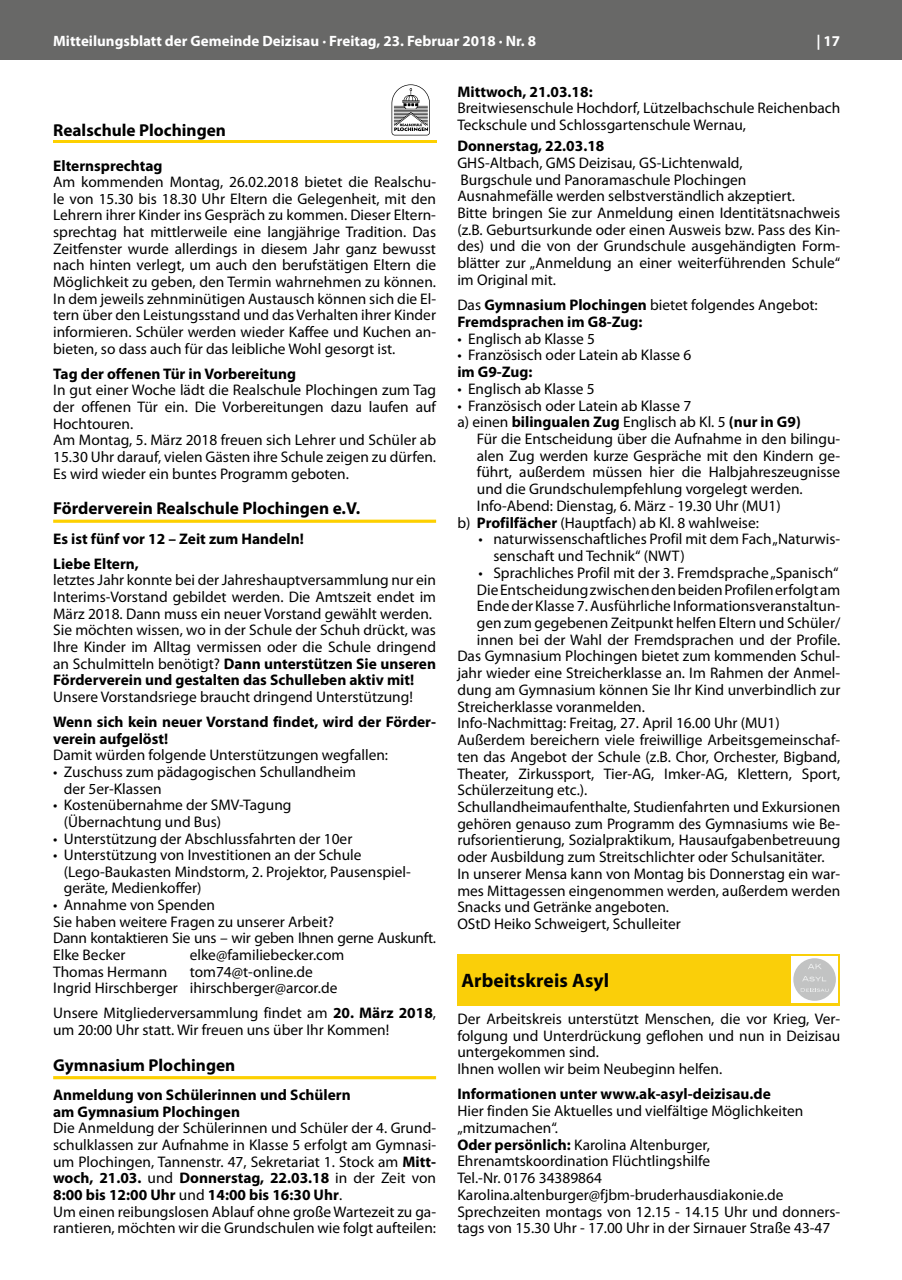
<style>
.page{position:relative;width:902px;height:1280px;background:#fff}
.page>*{position:absolute;margin:0;border:0;box-sizing:border-box;transform-origin:0 0}
.t1{font:700 19.5px "Myriad Pro";letter-spacing:.005em;color:#010101}
.t2{font:700 17.25px "Myriad Pro";color:#000}
.t3{font:15.3px/16.6px "Myriad Pro";color:#000}
.t4{font:700 15.3px/16.6px "Myriad Pro";color:#000}
.t5{font:700 15px "Myriad Pro";color:#fff}
.s1{font-weight:700}
.s2{font-weight:400}
</style>
<div class="page">
<div style="left:0;top:0;width:901px;height:60px;background:#686867"></div>
<hr style="left:53px;top:520px;width:383px;height:3px;background:#fdd000">
<hr style="left:53px;top:1076px;width:383px;height:3px;background:#fdd000">
<svg style="left:391px;top:84px;width:39px;height:51px"></svg>
<hr style="left:53px;top:141px;width:383px;height:2px;background:#fdd000">
<div style="left:457px;top:954px;width:383px;height:51px;background:#facf09"></div>
<div style="left:791px;top:956px;width:46px;height:47px;background:#fff"></div>
<div style="left:793px;top:958px;width:42px;height:43px;background:#c2c3c3;border-radius:50%"></div>
<svg style="left:808px;top:964px;width:13px;height:5px"></svg>
<svg style="left:800px;top:976px;width:28px;height:16px"></svg>
<p class="t5" style="left:53px;top:31px;width:484px">Mitteilungsblatt der Gemeinde Deizisau · Freitag, 23. Februar 2018 · Nr. 8</p>
<p class="t5" style="left:816px;top:31px;width:25px">| 17</p>
<p class="t2" style="left:53px;top:120px;width:174px">Realschule Plochingen</p>
<p class="t4" style="left:53px;top:157px;width:111px">Elternsprechtag</p>
<p class="t3" style="left:53px;top:173px;width:384px;text-align:justify">Am kommenden Montag, 26.02.2018 bietet die Realschu&shy;le von 15.30 bis 18.30 Uhr Eltern die Gelegenheit, mit den Lehrern ihrer Kinder ins Gespräch zu kommen. Dieser Eltern&shy;sprechtag hat mittlerweile eine langjährige Tradition. Das Zeitfenster wurde allerdings in diesem Jahr ganz bewusst nach hinten verlegt, um auch den berufstätigen Eltern die Möglichkeit zu geben, den Termin wahrnehmen zu können.<br>In dem jeweils zehnminütigen Austausch können sich die El&shy;tern über den Leistungsstand und das Verhalten ihrer Kinder informieren. Schüler werden wieder Kaffee und Kuchen an&shy;bieten, so dass auch für das leibliche Wohl gesorgt ist.</p>
<p class="t4" style="left:53px;top:365px;width:244px">Tag der offenen Tür in Vorbereitung</p>
<p class="t3" style="left:53px;top:382px;width:384px">In gut einer Woche lädt die Realschule Plochingen zum Tag der offenen Tür ein. Die Vorbereitungen dazu laufen auf Hochtouren.<br>Am Montag, 5. März 2018 freuen sich Lehrer und Schüler ab 15.30 Uhr darauf, vielen Gästen ihre Schule zeigen zu dürfen.<br>Es wird wieder ein buntes Programm geboten.</p>
<p class="t2" style="left:53px;top:497px;width:308px">Förderverein Realschule Plochingen e.V.</p>
<p class="t4" style="left:53px;top:525px;width:252px;line-height:25.2px">Es ist fünf vor 12 – Zeit zum Handeln!<br>Liebe Eltern,</p>
<p class="t3" style="left:53px;top:572px;width:384px">letztes Jahr konnte bei der Jahreshauptversammlung nur ein Interims-Vorstand gebildet werden. Die Amtszeit endet im März 2018. Dann muss ein neuer Vorstand gewählt werden.<br>Sie möchten wissen, wo in der Schule der Schuh drückt, was Ihre Kinder im Alltag vermissen oder die Schule dringend an Schulmitteln benötigt? <span class="s1">Dann unterstützen Sie unseren Förderverein und gestalten das Schulleben aktiv mit!</span></p>
<p class="t3" style="left:53px;top:688px;width:361px">Unsere Vorstandsriege braucht dringend Unterstützung!</p>
<p class="t4" style="left:53px;top:713px;width:384px">Wenn sich kein neuer Vorstand findet, wird der Förder&shy;verein aufgelöst!</p>
<p class="t3" style="left:53px;top:747px;width:336px">Damit würden folgende Unterstützungen wegfallen:</p>
<p class="t3" style="left:64px;top:763px;width:293px;text-indent:-11px">• Zuschuss zum pädagogischen Schullandheim der 5er-Klassen</p>
<p class="t3" style="left:64px;top:796px;width:229px;text-indent:-11px">• Kostenübernahme der SMV-Tagung (Übernachtung und Bus)</p>
<p class="t3" style="left:53px;top:830px;width:300px">• Unterstützung der Abschlussfahrten der 10er</p>
<p class="t3" style="left:64px;top:846px;width:348px;text-indent:-11px">• Unterstützung von Investitionen an der Schule (Lego-Baukasten Mindstorm, 2. Projektor, Pausenspiel&shy;geräte, Medienkoffer)</p>
<p class="t3" style="left:53px;top:896px;width:384px">• Annahme von Spenden<br>Sie haben weitere Fragen zu unserer Arbeit?<br>Dann kontaktieren Sie uns – wir geben Ihnen gerne Auskunft.<br>Elke Becker</p>
<p class="t3" style="left:190px;top:946px;width:156px">elke@familiebecker.com</p>
<p class="t3" style="left:53px;top:963px;width:116px">Thomas Hermann</p>
<p class="t3" style="left:53px;top:963px;width:286px;text-indent:136px">tom74@t-online.de<br>Ingrid Hirschberger ihirschberger@arcor.de</p>
<p class="t3" style="left:53px;top:1005px;width:384px">Unsere Mitgliederversammlung findet am <span class="s1">20. März 2018</span>, um 20:00 Uhr statt. Wir freuen uns über Ihr Kommen!</p>
<p class="t2" style="left:53px;top:1054px;width:184px">Gymnasium Plochingen</p>
<p class="t4" style="left:53px;top:1086px;width:299px">Anmeldung von Schülerinnen und Schülern am Gymnasium Plochingen</p>
<p class="t3" style="left:53px;top:1120px;width:384px">Die Anmeldung der Schülerinnen und Schüler der 4. Grund&shy;schulklassen zur Aufnahme in Klasse 5 erfolgt am Gymnasi&shy;um Plochingen, Tannenstr. 47, Sekretariat 1. Stock am <span class="s1">Mitt&shy;woch, 21.03.</span> und <span class="s1">Donnerstag, 22.03.18</span> in der Zeit von <span class="s1">8:00 bis 12:00 Uhr</span> und <span class="s1">14:00 bis 16:30 Uhr</span>.<br>Um einen reibungslosen Ablauf ohne große Wartezeit zu ga&shy;rantieren, möchten wir die Grundschulen wie folgt aufteilen:</p>
<p class="t4" style="left:457px;top:83px;width:137px">Mittwoch, 21.03.18:</p>
<p class="t3" style="left:457px;top:100px;width:384px">Breitwiesenschule Hochdorf, Lützelbachschule Reichenbach<br>Teckschule und Schlossgartenschule Wernau,</p>
<p class="t4" style="left:457px;top:137px;width:149px">Donnerstag, 22.03.18</p>
<p class="t3" style="left:457px;top:154px;width:384px">GHS-Altbach, GMS Deizisau, GS-Lichtenwald,<br>Burgschule und Panoramaschule Plochingen Ausnahmefälle werden selbstverständlich akzeptiert.<br>Bitte bringen Sie zur Anmeldung einen Identitätsnachweis (z.B. Geburtsurkunde oder einen Ausweis bzw. Pass des Kin&shy;des) und die von der Grundschule ausgehändigten Form&shy;blätter zur „Anmeldung an einer weiterführenden Schule“ im Original mit.</p>
<p class="t4" style="left:457px;top:296px;width:362px"><span class="s2">Das</span> Gymnasium Plochingen <span class="s2">bietet folgendes Angebot:<br></span>Fremdsprachen im G8-Zug:</p>
<p class="t3" style="left:457px;top:330px;width:139px">• Englisch ab Klasse 5</p>
<p class="t3" style="left:457px;top:347px;width:235px">• Französisch oder Latein ab Klasse 6</p>
<p class="t4" style="left:457px;top:363px;width:77px">im G9-Zug:</p>
<p class="t3" style="left:457px;top:380px;width:139px">• Englisch ab Klasse 5</p>
<p class="t3" style="left:457px;top:397px;width:235px">• Französisch oder Latein ab Klasse 7</p>
<p class="t4" style="left:457px;top:413px;width:345px"><span class="s2">a) einen</span> bilingualen Zug <span class="s2">Englisch ab Kl. 5</span> (nur in G9)</p>
<p class="t3" style="left:477px;top:430px;width:365px">Für die Entscheidung über die Aufnahme in den bilingu-</p>
<p class="t3" style="left:477px;top:447px;width:365px">alen Zug werden kurze Gespräche mit den Kindern ge-</p>
<p class="t3" style="left:477px;top:464px;width:365px">führt, außerdem müssen hier die Halbjahreszeugnisse</p>
<p class="t3" style="left:477px;top:480px;width:327px">und die Grundschulempfehlung vorgelegt werden.</p>
<p class="t3" style="left:477px;top:497px;width:305px">Info-Abend: Dienstag, 6. März - 19.30 Uhr (MU1)</p>
<p class="t3" style="left:457px;top:514px;width:303px">b) <span class="s1">Profilfächer</span> (Hauptfach) ab Kl. 8 wahlweise:</p>
<p class="t3" style="left:493px;top:531px;width:348px;text-indent:-15px">• naturwissenschaftliches Profil mit dem Fach „Naturwis&shy;senschaft und Technik“ (NWT)</p>
<p class="t3" style="left:478px;top:564px;width:362px">• Sprachliches Profil mit der 3. Fremdsprache „Spanisch“</p>
<p class="t3" style="left:477px;top:581px;width:365px">Die Entscheidung zwischen den beiden Profilen erfolgt am</p>
<p class="t3" style="left:477px;top:598px;width:365px">Ende der Klasse 7. Ausführliche Informationsveranstaltun-</p>
<p class="t3" style="left:477px;top:614px;width:365px">gen zum gegebenen Zeitpunkt helfen Eltern und Schüler/</p>
<p class="t3" style="left:477px;top:631px;width:365px">innen bei der Wahl der Fremdsprachen und der Profile.</p>
<p class="t3" style="left:457px;top:648px;width:384px">Das Gymnasium Plochingen bietet zum kommenden Schul-</p>
<p class="t3" style="left:457px;top:664px;width:384px">jahr wieder eine Streicherklasse an. Im Rahmen der Anmel-</p>
<p class="t3" style="left:457px;top:681px;width:384px">dung am Gymnasium können Sie Ihr Kind unverbindlich zur</p>
<p class="t3" style="left:457px;top:698px;width:189px">Streicherklasse voranmelden.</p>
<p class="t3" style="left:457px;top:715px;width:324px">Info-Nachmittag: Freitag, 27. April 16.00 Uhr (MU1)</p>
<p class="t3" style="left:457px;top:731px;width:384px">Außerdem bereichern viele freiwillige Arbeitsgemeinschaf-</p>
<p class="t3" style="left:457px;top:748px;width:384px">ten das Angebot der Schule (z.B. Chor, Orchester, Bigband,</p>
<p class="t3" style="left:457px;top:765px;width:384px">Theater, Zirkussport, Tier-AG, Imker-AG, Klettern, Sport,</p>
<p class="t3" style="left:457px;top:782px;width:131px">Schülerzeitung etc.).</p>
<p class="t3" style="left:457px;top:798px;width:384px">Schullandheimaufenthalte, Studienfahrten und Exkursionen</p>
<p class="t3" style="left:457px;top:815px;width:384px">gehören genauso zum Programm des Gymnasiums wie Be-</p>
<p class="t3" style="left:457px;top:832px;width:384px">rufsorientierung, Sozialpraktikum, Hausaufgabenbetreuung</p>
<p class="t3" style="left:457px;top:848px;width:368px">oder Ausbildung zum Streitschlichter oder Schulsanitäter.</p>
<p class="t3" style="left:457px;top:865px;width:384px">In unserer Mensa kann von Montag bis Donnerstag ein war-</p>
<p class="t3" style="left:457px;top:882px;width:384px">mes Mittagessen eingenommen werden, außerdem werden</p>
<p class="t3" style="left:457px;top:899px;width:213px">Snacks und Getränke angeboten.</p>
<p class="t3" style="left:457px;top:915px;width:225px">OStD Heiko Schweigert, Schulleiter</p>
<p class="t1" style="left:461px;top:969px;width:149px">Arbeitskreis Asyl</p>
<p class="t3" style="left:457px;top:1010px;width:384px">Der Arbeitskreis unterstützt Menschen, die vor Krieg, Ver&shy;folgung und Unterdrückung geflohen und nun in Deizisau untergekommen sind.<br>Ihnen wollen wir beim Neubeginn helfen.</p>
<p class="t4" style="left:457px;top:1085px;width:315px">Informationen unter www.ak-asyl-deizisau.de</p>
<p class="t3" style="left:457px;top:1102px;width:384px">Hier finden Sie Aktuelles und vielfältige Möglichkeiten „mitzumachen“.<br><span class="s1">Oder persönlich:</span> Karolina Altenburger, Ehrenamtskoordination Flüchtlingshilfe<br>Tel.-Nr. 0176 34389864<br>Karolina.altenburger@fjbm-bruderhausdiakonie.de Sprechzeiten montags von 12.15 - 14.15 Uhr und donners&shy;tags von 15.30 Uhr - 17.00 Uhr in der Sirnauer Straße 43-47</p>
</div>
